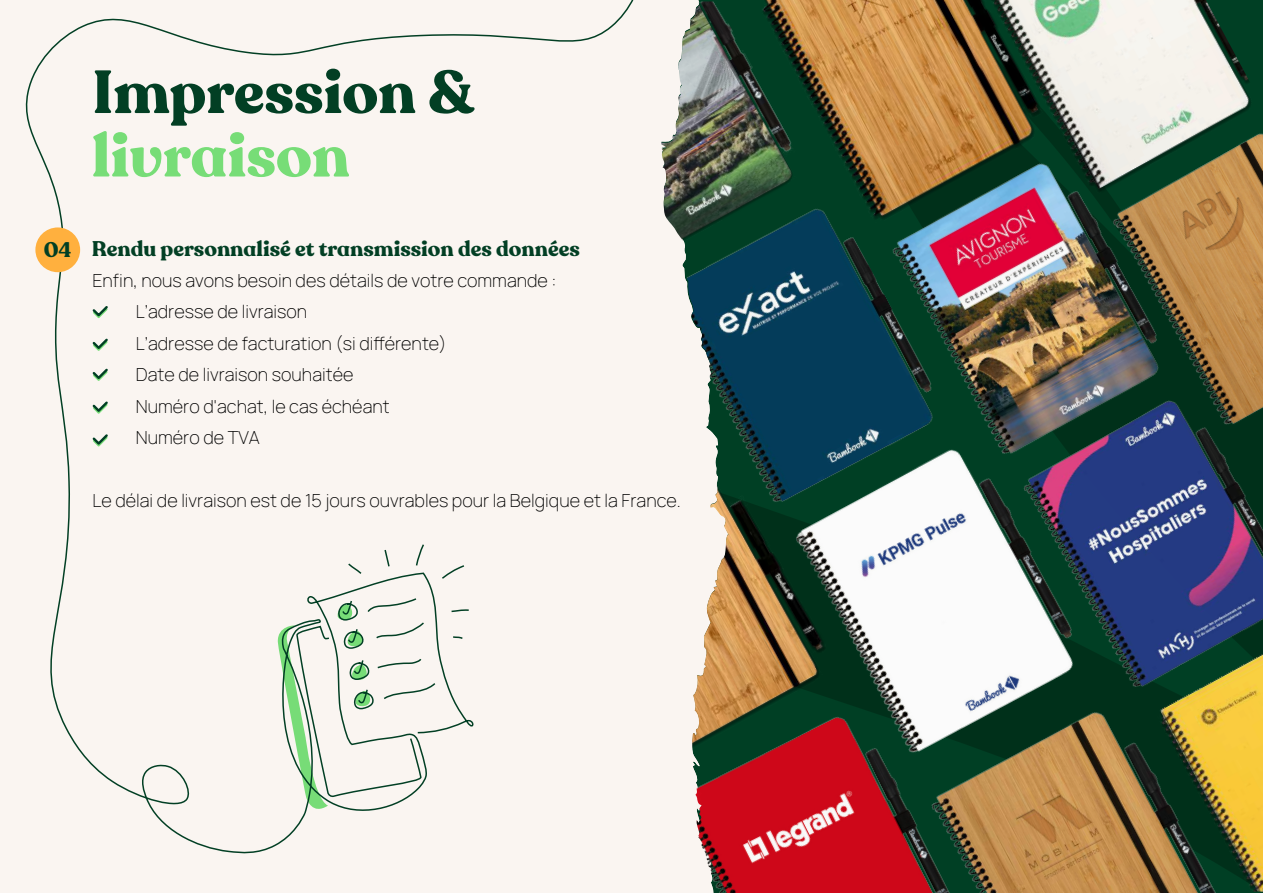
<style>
.page{position:relative;width:1263px;height:893px;background:#faf5f1}
.page>*{position:absolute;margin:0;border:0;box-sizing:border-box;transform-origin:0 0}
.t1{font:700 60px "Recoleta Alt";letter-spacing:-.005em;color:#023f24}
.t2{font:700 60px "Recoleta Alt";letter-spacing:-.005em;color:#7d7}
.t3{font:700 21px "Recoleta Alt";color:#023f24}
.t4{font:200 18px/31.5px "Manrope";color:#000}
.s1{font-family:"Recoleta"}
</style>
<div class="page">
<img style="left:661px;top:1px;width:94px;height:242px">
<img style="left:755px;top:0;width:234px;height:196px">
<img style="left:989px;top:0;width:274px;height:113px">
<img style="left:686px;top:196px;width:155px;height:233px">
<svg style="left:25px;top:0;width:609px;height:854px"></svg>
<div style="left:35px;top:227px;width:45px;height:45px;background:#ffb03e;border-radius:50%"></div>
<img style="left:692px;top:653px;width:190px;height:240px">
<svg style="left:90px;top:304px;width:20px;height:16px"></svg>
<svg style="left:90px;top:336px;width:20px;height:17px"></svg>
<svg style="left:90px;top:366px;width:20px;height:17px"></svg>
<svg style="left:90px;top:399px;width:20px;height:16px"></svg>
<svg style="left:90px;top:432px;width:20px;height:16px"></svg>
<img style="left:708px;top:371px;width:258px;height:457px">
<img style="left:985px;top:486px;width:278px;height:175px">
<img style="left:1044px;top:92px;width:219px;height:394px">
<img style="left:882px;top:661px;width:381px;height:232px">
<img style="left:841px;top:113px;width:391px;height:390px">
<h1 class="t1" style="left:92px;top:67px;width:384px">Impression &amp;</h1>
<h1 class="t2" style="left:92px;top:131px;width:259px">livraison</h1>
<p class="t3" style="left:44px;top:240px;width:538px"><span class="s1">04</span> Rendu personnalisé et transmission des données</p>
<p class="t4" style="left:136px;top:264px;width:422px;text-indent:-43px">Enfin, nous avons besoin des détails de votre commande :<br>L’adresse de livraison<br>L’adresse de facturation (si différente)<br>Date de livraison souhaitée<br>Numéro d'achat, le cas échéant<br>Numéro de TVA</p>
<p class="t4" style="left:92px;top:487px;width:590px">Le délai de livraison est de 15 jours ouvrables pour la Belgique et la France.</p>
</div>
